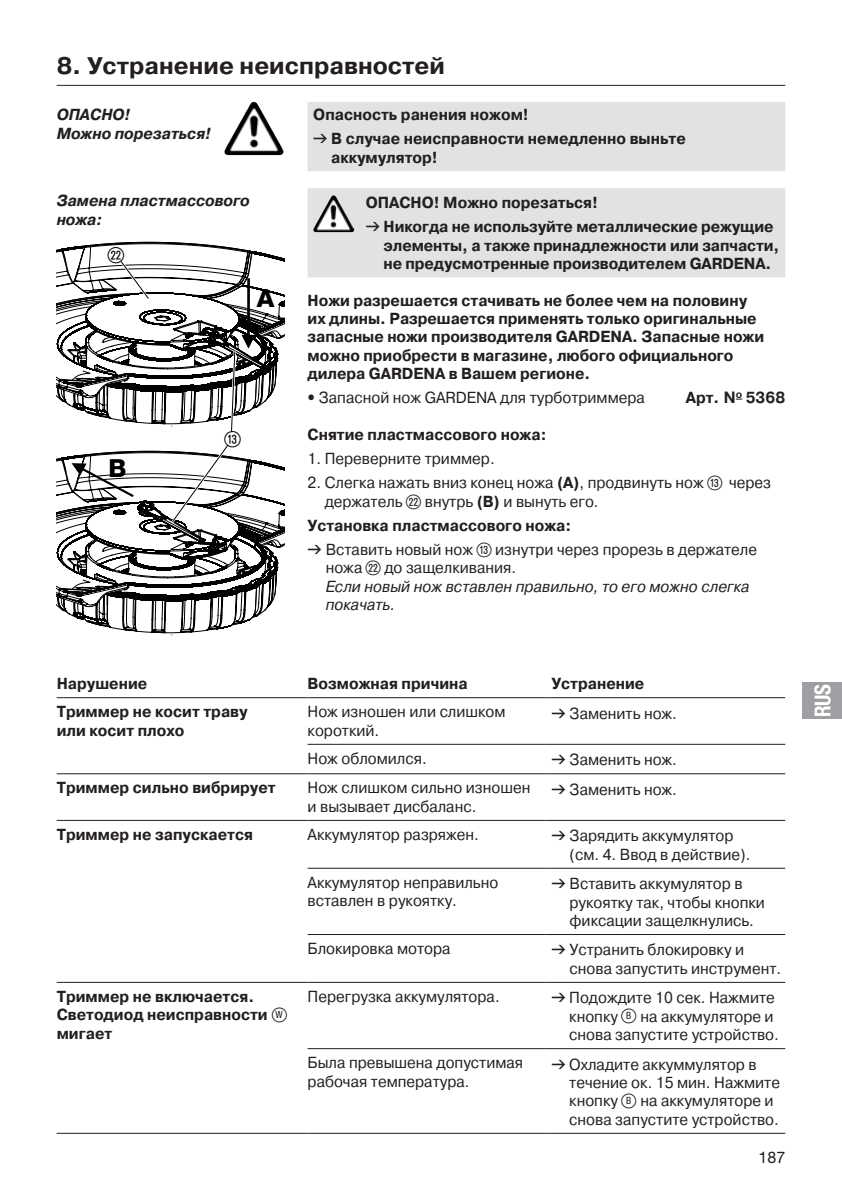
<style>
.page{position:relative;width:842px;height:1191px;background:#fff}
.page>*{position:absolute;margin:0;border:0;box-sizing:border-box;transform-origin:0 0}
.t1{font:800 25px "GARDENA Pro";color:#000}
.t2{font:24px "GARDENA Pro CYR Bold";color:#231f20}
.t3{font:22px "GARDENA Pro Bo Cond";color:#fff;scale:.95 1}
.t4{font:22px "Ziffernim Kreisund Quadrat BQ";color:#000}
.t5{font:16px/18.4px "GARDENA Pro CYR Regular";color:#231f20;scale:.95 1}
.t6{font:16px/18.4px "GARDENA Pro CYR Bold";letter-spacing:-.005em;color:#231f20;scale:.95 1}
.t7{font:16px/18.4px "GARDENA Pro CYR Reg Ita";color:#231f20;scale:.95 1}
.t8{font:16px/18.4px "GARDENA Pro CYR Bo Ita";color:#231f20;scale:.95 1}
.t9{font:16px "GARDENA Pro";color:#231f20}
.s1{font-family:"Formdruck"}
.s2{font-family:"GARDENA Pro"}
.s3{font-family:"GARDENA Pro";font-weight:700}
.s4{font-family:"GARDENA Pro CYR Bold"}
.s5{font-family:"Ziffernim Kreisund Quadrat BQ";font-size:20px}
</style>
<div class="page">
<svg style="left:308px;top:102px;width:477px;height:175px;background:#e3e4e5"></svg>
<hr style="left:57px;top:85px;width:728px;height:1px;background:#231f20">
<img style="left:227px;top:102px;width:26px;height:44px">
<svg style="left:57px;top:241px;width:228px;height:394px"></svg>
<img style="left:315px;top:195px;width:18px;height:31px">
<hr style="left:308px;top:744px;width:238px;height:1px;background:#231f20">
<hr style="left:546px;top:744px;width:239px;height:1px;background:#231f20">
<hr style="left:308px;top:697px;width:238px;height:1px;background:#231f20">
<hr style="left:546px;top:697px;width:239px;height:1px;background:#231f20">
<hr style="left:57px;top:697px;width:251px;height:1px;background:#231f20">
<hr style="left:57px;top:773px;width:251px;height:1px;background:#231f20">
<hr style="left:308px;top:773px;width:238px;height:1px;background:#231f20">
<hr style="left:546px;top:773px;width:239px;height:1px;background:#231f20">
<hr style="left:308px;top:934px;width:238px;height:1px;background:#231f20">
<hr style="left:546px;top:934px;width:239px;height:1px;background:#231f20">
<hr style="left:308px;top:982px;width:238px;height:1px;background:#231f20">
<hr style="left:546px;top:982px;width:239px;height:1px;background:#231f20">
<hr style="left:308px;top:1048px;width:238px;height:1px;background:#231f20">
<hr style="left:546px;top:1048px;width:239px;height:1px;background:#231f20">
<hr style="left:57px;top:1132px;width:251px;height:1px;background:#231f20">
<hr style="left:308px;top:1132px;width:238px;height:1px;background:#231f20">
<hr style="left:546px;top:1132px;width:239px;height:1px;background:#231f20">
<hr style="left:57px;top:820px;width:251px;height:1px;background:#231f20">
<hr style="left:308px;top:820px;width:238px;height:1px;background:#231f20">
<hr style="left:546px;top:820px;width:239px;height:1px;background:#231f20">
<hr style="left:308px;top:868px;width:238px;height:1px;background:#231f20">
<hr style="left:546px;top:868px;width:239px;height:1px;background:#231f20">
<hr style="left:57px;top:982px;width:251px;height:1px;background:#231f20">
<div style="left:802px;top:682px;width:40px;height:36px;background:#9d9fa2"></div>
<h2 class="t2" style="left:57px;top:52px;width:390px">8. Устранение неисправностей</h2>
<p class="t8" style="left:57px;top:106px;width:164px">ОПАСНО!<br>Можно порезаться!</p>
<p class="t6" style="left:313px;top:103px;width:394px;line-height:24px">Опасность ранения ножом!<br><span class="s1">v</span> В случае неисправности немедленно выньте</p>
<p class="t6" style="left:331px;top:148px;width:114px">аккумулятор!</p>
<p class="t8" style="left:57px;top:192px;width:205px">Замена пластмассового ножа:</p>
<p class="t6" style="left:366px;top:191px;width:431px;line-height:24px">ОПАСНО! Можно порезаться!<br><span class="s1">v</span> Никогда не используйте металлические режущие</p>
<p class="t6" style="left:384px;top:236px;width:418px">элементы, а также принадлежности или запчасти, не предусмотренные производителем GARDENA.</p>
<p class="t6" style="left:308px;top:291px;width:482px">Ножи разрешается стачивать не более чем на половину их длины. Разрешается применять только oригинальные запасные ножи производителя GARDENA. Запасные ножи можно приобрести в магазине, любого официального дилера GARDENA в Вашем регионе.</p>
<p class="t5" style="left:308px;top:389px;width:357px"><span class="s2">•</span> Запасной нож GARDENA для турботриммера</p>
<p class="t6" style="left:686px;top:389px;width:106px">Арт. <span class="s3">N</span><sup>o</sup> 5368</p>
<p class="t6" style="left:308px;top:425px;width:253px">Снятие пластмассового ножа:</p>
<p class="t5" style="left:308px;top:449px;width:198px">1. Переверните триммер.</p>
<p class="t5" style="left:325px;top:474px;width:471px;text-indent:-17px">2. Слегка нажать вниз конец ножа <span class="s4">(A)</span>, продвинуть нож <span class="s5">E</span> через держатель <span class="s5">S</span> внутрь <span class="s4">(B)</span> и вынуть его.</p>
<p class="t6" style="left:308px;top:516px;width:279px">Установка пластмассового ножа:</p>
<p class="t5" style="left:326px;top:540px;width:455px;text-indent:-18px"><span class="s1">v</span> Вставить новый нож <span class="s5">E</span> изнутри через прорезь в держателе ножа <span class="s5">S</span> до защелкивания.</p>
<p class="t7" style="left:326px;top:577px;width:448px">Если новый нож вставлен правильно, то его можно слегка покачать.</p>
<h3 class="t4" style="left:108px;top:242px;width:18px">S</h3>
<h1 class="t1" style="left:257px;top:283px;width:19px">A</h1>
<h3 class="t4" style="left:224px;top:426px;width:18px">E</h3>
<h1 class="t1" style="left:109px;top:453px;width:20px">B</h1>
<p class="t6" style="left:57px;top:674px;width:97px">Нарушение</p>
<p class="t6" style="left:308px;top:674px;width:170px">Возможная причина</p>
<p class="t6" style="left:551px;top:674px;width:99px">Устранениe</p>
<p class="t6" style="left:57px;top:703px;width:202px">Триммер не косит траву или косит плохо</p>
<p class="t5" style="left:308px;top:703px;width:210px">Нож изношен или слишком короткий.</p>
<p class="t5" style="left:551px;top:704px;width:134px"><span class="s1">v</span> Заменить нож.</p>
<p class="t5" style="left:308px;top:749px;width:127px">Нож обломился.</p>
<p class="t5" style="left:551px;top:750px;width:134px"><span class="s1">v</span> Заменить нож.</p>
<p class="t6" style="left:57px;top:779px;width:232px">Триммер сильно вибрирует</p>
<p class="t5" style="left:308px;top:779px;width:236px">Нож слишком сильно изношен и вызывает дисбаланс.</p>
<p class="t5" style="left:551px;top:780px;width:134px"><span class="s1">v</span> Заменить нож.</p>
<p class="t6" style="left:57px;top:825px;width:208px">Триммер не запускается</p>
<p class="t5" style="left:308px;top:825px;width:182px">Аккумулятор разряжен.</p>
<p class="t5" style="left:569px;top:826px;width:192px;text-indent:-18px"><span class="s1">v</span> Зарядить аккумулятор (см. 4. Ввод в действие).</p>
<p class="t5" style="left:308px;top:873px;width:202px">Аккумулятор неправильно вставлен в рукоятку.</p>
<p class="t5" style="left:569px;top:874px;width:207px;text-indent:-18px"><span class="s1">v</span> Вставить аккумулятор в рукоятку так, чтобы кнопки фиксации защелкнулись.</p>
<p class="t5" style="left:308px;top:939px;width:152px">Блокировка мотора</p>
<p class="t5" style="left:569px;top:940px;width:224px;text-indent:-18px"><span class="s1">v</span> Устранить блокировку и снова запустить инструмент.</p>
<p class="t6" style="left:57px;top:987px;width:244px">Триммер не включается.<br>Светодиод неисправности <span class="s5">ß</span><sup>W </sup>мигает</p>
<p class="t5" style="left:308px;top:987px;width:204px">Перегрузка аккумулятора.</p>
<p class="t5" style="left:569px;top:988px;width:222px;text-indent:-18px"><span class="s1">v</span> Подождите 10 сек. Нажмите кнопку <span class="s5">ß</span><sup>B</sup> на аккумуляторе и снова запустите устройство.</p>
<p class="t5" style="left:308px;top:1053px;width:228px">Была превышена допустимая рабочая температура.</p>
<p class="t5" style="left:569px;top:1055px;width:223px;text-indent:-18px"><span class="s1">v</span> Охладите аккуммулятор в течение ок. 15 мин. Нажмите кнопку <span class="s5">ß</span><sup>B</sup> на аккумуляторе и снова запустите устройство.</p>
<p class="t9" style="left:759px;top:1147px;width:28px">187</p>
<h3 class="t3" style="left:809px;top:717px;width:37px;rotate:-90deg">RUS</h3>
</div>
